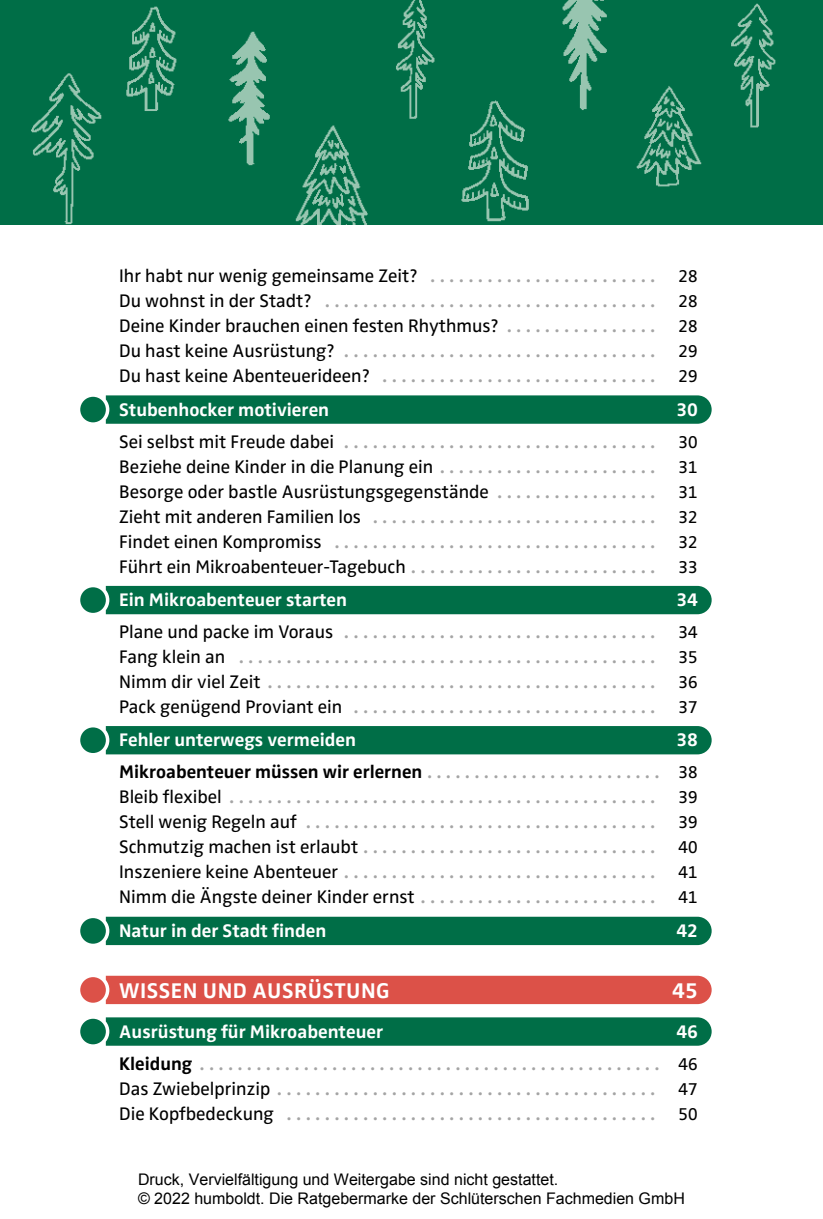
<style>
.page{position:relative;width:823px;height:1219px;background:#fff}
.page>*{position:absolute;margin:0;border:0;box-sizing:border-box;transform-origin:0 0}
.t1{font:700 22px "Zwo Pro";letter-spacing:.02em;color:#fff}
.t2{font:600 20px/25px "Zwo Pro";color:#a4a4a4;text-align:justify}
.t3{font:18.8px/33.6px "Zwo Pro";color:#000}
.t4{font:700 18.8px "Zwo Pro";color:#fff}
.t5{font:700 18.8px/31.8px "Zwo Pro";color:#000;text-align:right}
.t6{font:16px/19.2px "Arial";color:#000}
.s1{font-weight:600;font-size:20px;color:#a4a4a4}
.s2{font-size:17.6px}
.s3{font-weight:400;font-size:18.8px;color:#000}
.s4{font-weight:400;font-size:17.6px;color:#000}
.s5{font-weight:700;color:#fff}
.s6{color:#fff}
.s7{font-weight:400;font-size:17.6px}
.s8{font-weight:700;font-size:18.8px;color:#000}
</style>
<div class="page">
<svg style="left:80px;top:395px;width:631px;height:29px;background:#1e7f5d"></svg>
<svg style="left:80px;top:586px;width:631px;height:28px;background:#0f7651"></svg>
<svg style="left:80px;top:726px;width:631px;height:28px;background:#107752"></svg>
<svg style="left:80px;top:917px;width:631px;height:28px;background:#0f7651"></svg>
<svg style="left:80px;top:1017px;width:631px;height:29px;background:#1e7f5d"></svg>
<div style="left:80px;top:976px;width:631px;height:28px;background:#dc5148"></div>
<div style="left:0;top:0;width:807px;height:224px;background:#006e47"></div>
<img style="left:32px;top:0;width:744px;height:224px">
<div style="left:807px;top:0;width:15px;height:224px;background:#006e47"></div>
<div style="left:119px;top:399px;width:578px;height:21px;background:#006e47"></div>
<div style="left:119px;top:590px;width:578px;height:21px;background:#006e47"></div>
<div style="left:119px;top:730px;width:578px;height:21px;background:#006e47"></div>
<div style="left:119px;top:920px;width:578px;height:21px;background:#006e47"></div>
<div style="left:119px;top:1022px;width:578px;height:21px;background:#006e47"></div>
<p class="t3" style="left:119px;top:260px;width:580px">Ihr habt nur wenig gemeinsame Zeit? <span class="s1">. . . . . . . . . . . . . . . . . . . . . . . .</span> <span class="s2">28</span></p>
<p class="t2" style="left:119px;top:288px;width:580px"><span class="s3">Du wohnst in der Stadt?</span> . . . . . . . . . . . . . . . . . . . . . . . . . . . . . . . . . . . <span class="s4">28</span></p>
<p class="t3" style="left:119px;top:310px;width:580px">Deine Kinder brauchen einen festen Rhythmus? <span class="s1">. . . . . . . . . . . . . . . .</span> <span class="s2">28</span></p>
<p class="t2" style="left:119px;top:338px;width:580px"><span class="s3">Du hast keine Ausrüstung?</span> . . . . . . . . . . . . . . . . . . . . . . . . . . . . . . . . . <span class="s4">29<br></span><span class="s3">Du hast keine Abenteuerideen?</span> . . . . . . . . . . . . . . . . . . . . . . . . . . . . . <span class="s4">29</span></p>
<p class="t4" style="left:119px;top:398px;width:211px">Stubenhocker motivieren</p>
<p class="t4" style="left:676px;top:398px;width:23px">30</p>
<p class="t2" style="left:119px;top:429px;width:580px"><span class="s3">Sei selbst mit Freude dabei</span> . . . . . . . . . . . . . . . . . . . . . . . . . . . . . . . . . <span class="s4">30</span></p>
<p class="t3" style="left:119px;top:454px;width:580px;line-height:25px">Beziehe deine Kinder in die Planung ein <span class="s1">. . . . . . . . . . . . . . . . . . . . . . .</span> <span class="s2">31<br></span>Besorge oder bastle Ausrüstungsgegenstände <span class="s1">. . . . . . . . . . . . . . . . .</span> <span class="s2">31</span></p>
<p class="t2" style="left:119px;top:504px;width:580px"><span class="s3">Zieht mit anderen Familien los</span> . . . . . . . . . . . . . . . . . . . . . . . . . . . . . . <span class="s4">32<br></span><span class="s3">Findet einen Kompromiss</span> . . . . . . . . . . . . . . . . . . . . . . . . . . . . . . . . . . <span class="s4">32</span></p>
<p class="t3" style="left:119px;top:550px;width:580px">Führt ein Mikroabenteuer-Tagebuch <span class="s1">. . . . . . . . . . . . . . . . . . . . . . . . . .</span> <span class="s2">33<br></span><span class="s5">Ein Mikroabenteuer starten</span></p>
<p class="t4" style="left:676px;top:589px;width:23px">34</p>
<p class="t2" style="left:119px;top:619px;width:580px"><span class="s3">Plane und packe im Voraus</span> . . . . . . . . . . . . . . . . . . . . . . . . . . . . . . . . . <span class="s4">34<br></span><span class="s3">Fang klein an</span> . . . . . . . . . . . . . . . . . . . . . . . . . . . . . . . . . . . . . . . . . . . . <span class="s4">35<br></span><span class="s3">Nimm dir viel Zeit</span> . . . . . . . . . . . . . . . . . . . . . . . . . . . . . . . . . . . . . . . . . <span class="s4">36<br></span><span class="s3">Pack genügend Proviant ein</span> . . . . . . . . . . . . . . . . . . . . . . . . . . . . . . . . <span class="s4">37</span></p>
<p class="t4" style="left:119px;top:729px;width:238px">Fehler unterwegs vermeiden</p>
<p class="t5" style="left:119px;top:725px;width:580px"><span class="s6">38<br></span>Mikroabenteuer müssen wir erlernen <span class="s1">. . . . . . . . . . . . . . . . . . . . . . . . .</span> <span class="s7">38</span></p>
<p class="t2" style="left:119px;top:784px;width:580px"><span class="s3">Bleib flexibel</span> . . . . . . . . . . . . . . . . . . . . . . . . . . . . . . . . . . . . . . . . . . . . . <span class="s4">39<br></span><span class="s3">Stell wenig Regeln auf</span> ..................................... <span class="s4">39<br></span><span class="s3">Schmutzig machen ist erlaubt</span> . . . . . . . . . . . . . . . . . . . . . . . . . . . . . . . <span class="s4">40<br></span><span class="s3">Inszeniere keine Abenteuer</span> . . . . . . . . . . . . . . . . . . . . . . . . . . . . . . . . . <span class="s4">41</span></p>
<p class="t3" style="left:119px;top:881px;width:580px">Nimm die Ängste deiner Kinder ernst <span class="s1">. . . . . . . . . . . . . . . . . . . . . . . . .</span> <span class="s2">41<br></span><span class="s5">Natur in der Stadt finden</span></p>
<p class="t4" style="left:676px;top:919px;width:23px">42</p>
<p class="t1" style="left:119px;top:978px;width:272px">WISSEN UND AUSRÜSTUNG</p>
<p class="t1" style="left:672px;top:978px;width:27px">45</p>
<p class="t4" style="left:119px;top:1021px;width:265px">Ausrüstung für Mikroabenteuer</p>
<p class="t4" style="left:676px;top:1021px;width:23px">46</p>
<p class="t2" style="left:119px;top:1051px;width:580px"><span class="s8">Kleidung</span> . . . . . . . . . . . . . . . . . . . . . . . . . . . . . . . . . . . . . . . . . . . . . . . . . <span class="s4">46<br></span><span class="s3">Das Zwiebelprinzip</span> . . . . . . . . . . . . . . . . . . . . . . . . . . . . . . . . . . . . . . . . <span class="s4">47<br></span><span class="s3">Die Kopfbedeckung</span> . . . . . . . . . . . . . . . . . . . . . . . . . . . . . . . . . . . . . . . <span class="s4">50</span></p>
<p class="t6" style="left:138px;top:1170px;width:548px">Druck, Vervielfältigung und Weitergabe sind nicht gestattet.<br>© 2022 humboldt. Die Ratgebermarke der Schlüterschen Fachmedien GmbH</p>
</div>
